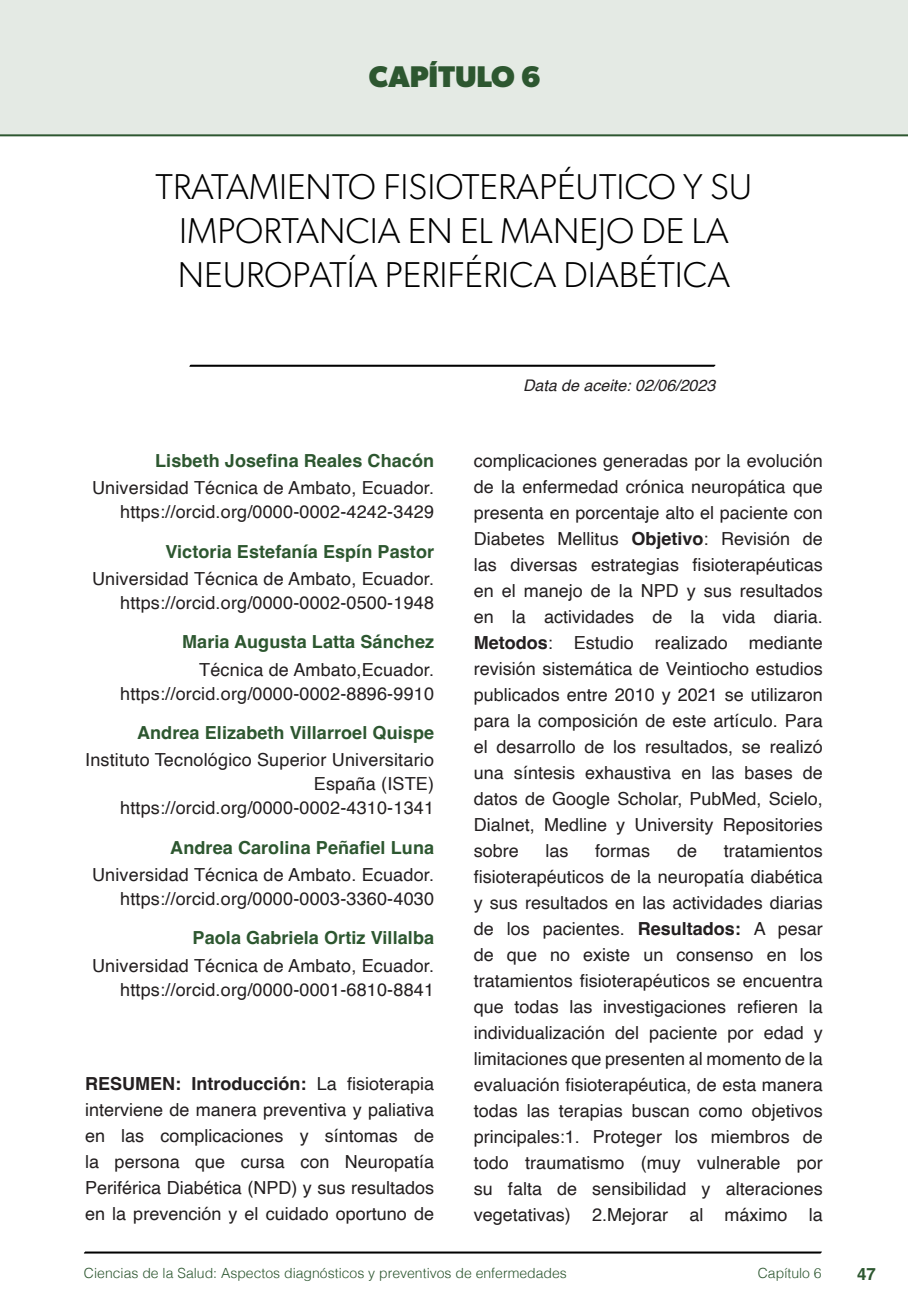
<style>
.page{position:relative;width:908px;height:1304px;background:#fff}
.page>*{position:absolute;margin:0;border:0;box-sizing:border-box;transform-origin:0 0}
.t1{font:300 36px/44px "Gibson";color:#000;text-align:center}
.t2{font:700 30px "Gibson";color:#2d5730}
.t3{font:18px/26px "Helvetica";letter-spacing:.01em;color:#231f20;text-align:right}
.t4{font:700 18px "Helvetica";letter-spacing:.005em;color:#2d5730}
.t5{font:700 16.8px "Helvetica";color:#2d5730}
.t6{font:italic 16px "Helvetica";color:#231f20}
.t7{font:300 14px "Helvetica";color:#2d5730}
.s1{font-weight:700}
</style>
<div class="page">
<svg style="left:84px;top:1251px;width:737px;height:3px"></svg>
<svg style="left:189px;top:364px;width:526px;height:3px"></svg>
<div style="left:0;top:0;width:907px;height:136px;background:#e4eae4"></div>
<div style="left:44px;top:72px;width:68px;height:61px;background:#e4eae4"></div>
<h2 class="t2" style="left:369px;top:58px;width:173px">CAPÍTULO 6</h2>
<h1 class="t1" style="left:156px;top:164px;width:598px">TRATAMIENTO FISIOTERAPÉUTICO Y SU<br>IMPORTANCIA EN EL MANEJO DE LA<br>NEUROPATÍA PERIFÉRICA DIABÉTICA</h1>
<p class="t4" style="left:155px;top:450px;width:280px">Lisbeth Josefina Reales Chacón</p>
<p class="t3" style="left:92px;top:477px;width:343px;line-height:24px">Universidad Técnica de Ambato, Ecuador. https://orcid.org/0000-0002-4242-3429</p>
<p class="t4" style="left:165px;top:540px;width:270px">Victoria Estefanía Espín Pastor</p>
<p class="t3" style="left:92px;top:567px;width:343px;line-height:24px">Universidad Técnica de Ambato, Ecuador. https://orcid.org/0000-0002-0500-1948</p>
<p class="t4" style="left:182px;top:631px;width:253px">Maria Augusta Latta Sánchez</p>
<p class="t3" style="left:120px;top:658px;width:315px;line-height:24px">Técnica de Ambato,Ecuador. https://orcid.org/0000-0002-8896-9910</p>
<p class="t4" style="left:137px;top:722px;width:298px">Andrea Elizabeth Villarroel Quispe</p>
<p class="t3" style="left:85px;top:749px;width:350px;line-height:24px">Instituto Tecnológico Superior Universitario<br>España (ISTE) https://orcid.org/0000-0002-4310-1341</p>
<p class="t4" style="left:170px;top:836px;width:265px">Andrea Carolina Peñafiel Luna</p>
<p class="t3" style="left:92px;top:863px;width:343px;line-height:24px">Universidad Técnica de Ambato. Ecuador. https://orcid.org/0000-0003-3360-4030</p>
<p class="t4" style="left:192px;top:927px;width:243px">Paola Gabriela Ortiz Villalba</p>
<p class="t3" style="left:92px;top:954px;width:343px;line-height:24px">Universidad Técnica de Ambato, Ecuador. https://orcid.org/0000-0001-6810-8841</p>
<p class="t3" style="left:85px;top:1071px;width:350px;text-align:justify"><span class="s1">RESUMEN: Introducción:</span> La fisioterapia interviene de manera preventiva y paliativa en las complicaciones y síntomas de la persona que cursa con Neuropatía Periférica Diabética (NPD) y sus resultados en la prevención y el cuidado oportuno de</p>
<p class="t6" style="left:523px;top:373px;width:194px">Data de aceite: 02/06/2023</p>
<p class="t3" style="left:473px;top:448px;width:350px;text-align:justify">complicaciones generadas por la evolución de la enfermedad crónica neuropática que presenta en porcentaje alto el paciente con Diabetes Mellitus <span class="s1">Objetivo</span>: Revisión de las diversas estrategias fisioterapéuticas en el manejo de la NPD y sus resultados en la actividades de la vida diaria.<br><span class="s1">Metodos</span>: Estudio realizado mediante revisión sistemática de Veintiocho estudios publicados entre 2010 y 2021 se utilizaron para la composición de este artículo. Para el desarrollo de los resultados, se realizó una síntesis exhaustiva en las bases de datos de Google Scholar, PubMed, Scielo, Dialnet, Medline y University Repositories sobre</p>
<p class="t3" style="left:545px;top:838px;width:25px">las</p>
<p class="t3" style="left:595px;top:838px;width:57px">formas</p>
<p class="t3" style="left:676px;top:838px;width:22px">de</p>
<p class="t3" style="left:473px;top:838px;width:350px;text-align:justify;text-indent:250px">tratamientos fisioterapéuticos de la neuropatía diabética y sus resultados en las actividades diarias de los pacientes. <span class="s1">Resultados:</span> A pesar de que no existe un consenso en los tratamientos fisioterapéuticos se encuentra que todas las investigaciones refieren la individualización del paciente por edad y limitaciones que presenten al momento de la evaluación fisioterapéutica, de esta manera todas las terapias buscan como objetivos principales:1. Proteger los miembros de todo traumatismo (muy vulnerable por su falta de sensibilidad y alteraciones vegetativas) 2.Mejorar al máximo la</p>
<p class="t7" style="left:84px;top:1261px;width:484px">Ciencias de la Salud: Aspectos diagnósticos y preventivos de enfermedades</p>
<p class="t7" style="left:757px;top:1261px;width:65px">Capítulo 6</p>
<p class="t5" style="left:856px;top:1264px;width:20px">47</p>
</div>
